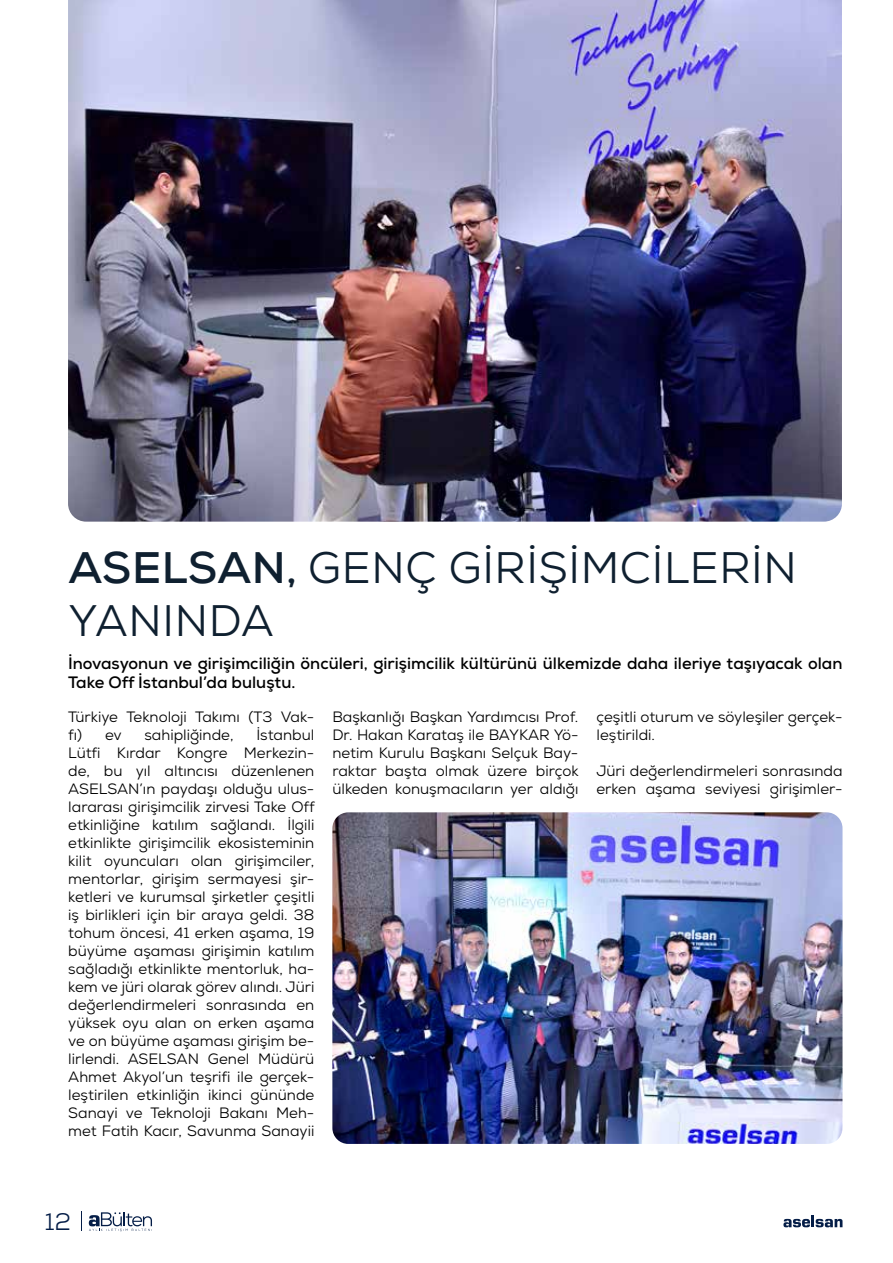
<style>
.page{position:relative;width:893px;height:1263px;background:#fff}
.page>*{position:absolute;margin:0;border:0;box-sizing:border-box;transform-origin:0 0}
.t1{font:44.1px/52.9px "Nexa";letter-spacing:.015em;color:#0f2030}
.t2{font:24px "Nexa";color:#041d47}
.t3{font:700 16.5px/19.8px "Nexa";color:#000}
.t4{font:15px/18px "Nexa";color:#000}
.s1{font-weight:700}
</style>
<div class="page">
<img style="left:68px;top:0;width:774px;height:522px">
<img style="left:332px;top:812px;width:510px;height:332px">
<svg style="left:783px;top:1215px;width:59px;height:12px"></svg>
<svg style="left:89px;top:1212px;width:63px;height:20px"></svg>
<svg style="left:81px;top:1211px;width:1px;height:20px"></svg>
<h1 class="t1" style="left:68px;top:541px;width:730px"><span class="s1">ASELSAN,</span> GENÇ GI RIŞI MCI LERI N<br>YANINDA</h1>
<p class="t3" style="left:68px;top:653px;width:776px">İnovasyonun ve girişimciliğin öncüleri, girişimcilik kültürünü ülkemizde daha ileriye taşıyacak olan<br>Take Off İstanbul’da buluştu.</p>
<p class="t4" style="left:68px;top:707px;width:248px">Türkiye Teknoloji Takımı (T3 Vak&shy;fı) ev</p>
<p class="t4" style="left:332px;top:707px;width:248px;text-align:justify">Başkanlığı Başkan Yardımcısı Prof.<br>Dr. Hakan Karataş ile BAYKAR Yö&shy;netim Kurulu Başkanı Selçuk Bay&shy;raktar başta olmak üzere birçok ülkeden konuşmacıların yer aldığı</p>
<p class="t4" style="left:596px;top:707px;width:248px">çeşitli oturum ve söyleşiler gerçek&shy;leştirildi.</p>
<p class="t4" style="left:68px;top:725px;width:248px;text-align:justify;text-indent:188px">İstanbul Lütfi Kırdar Kongre Merkezin&shy;de, bu yıl altıncısı düzenlenen ASELSAN’ın paydaşı olduğu ulus&shy;lararası girişimcilik zirvesi Take Off etkinliğine katılım sağlandı. İlgili etkinlikte girişimcilik ekosisteminin kilit oyuncuları olan girişimciler, mentorlar, girişim sermayesi şir&shy;ketleri ve kurumsal şirketler çeşitli iş birlikleri için bir araya geldi. 38 tohum öncesi, 41 erken aşama, 19 büyüme aşaması girişimin katılım sağladığı etkinlikte mentorluk, ha&shy;kem ve jüri olarak görev alındı. Jüri değerlendirmeleri sonrasında en yüksek oyu alan on erken aşama ve on büyüme aşaması girişim be&shy;lirlendi. ASELSAN Genel Müdürü Ahmet Akyol’un teşrifi ile gerçek&shy;leştirilen etkinliğin ikinci gününde Sanayi ve Teknoloji Bakanı Meh&shy;met Fatih Kacır, Savunma Sanayii</p>
<p class="t4" style="left:144px;top:725px;width:91px">sahipliğinde,</p>
<p class="t4" style="left:596px;top:761px;width:248px">Jüri değerlendirmeleri sonrasında erken aşama seviyesi girişimler-</p>
<h2 class="t2" style="left:45px;top:1206px;width:27px">12</h2>
</div>
